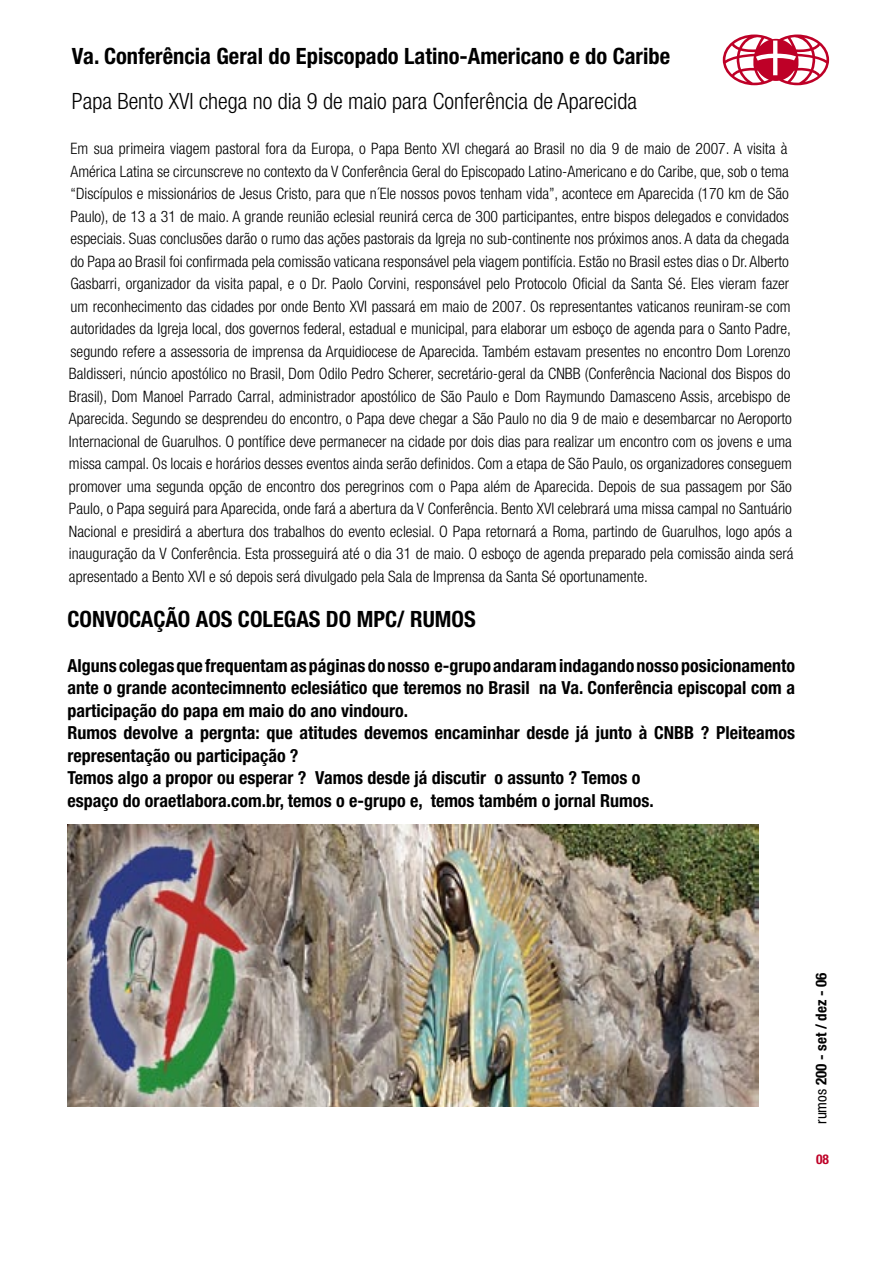
<style>
.page{position:relative;width:893px;height:1263px;background:#fff}
.page>*{position:absolute;margin:0;border:0;box-sizing:border-box;transform-origin:0 0}
.t1{font:700 condensed 22.5px "Helvetica Neue";color:#000}
.t2{font:300 condensed 22.5px "Helvetica Neue";color:#000}
.t3{font:700 condensed 18px/22.5px "Helvetica Neue";color:#000}
.t4{font:300 condensed 15.75px/22.5px "Helvetica Neue";color:#000}
.t5{font:700 condensed 15px "Helvetica Neue";color:#000}
.t6{font:700 condensed 13.5px "Helvetica Neue";color:#be0027}
.s1{font-weight:400}
</style>
<div class="page">
<svg style="left:723px;top:35px;width:106px;height:50px"></svg>
<img style="left:67px;top:824px;width:692px;height:283px">
<h1 class="t1" style="left:72px;top:43px;width:600px">Va. Conferência Geral do Episcopado Latino-Americano e do Caribe</h1>
<h1 class="t2" style="left:72px;top:88px;width:566px">Papa Bento XVI chega no dia 9 de maio para Conferência de Aparecida</h1>
<p class="t4" style="left:69px;top:137px;width:726px">Em sua primeira viagem pastoral fora da Europa, o Papa Bento XVI chegará ao Brasil no dia 9 de maio de 2007. A visita à América Latina se circunscreve no contexto da V Conferência Geral do Episcopado Latino-Americano e do Caribe, que, sob o tema “Discípulos e missionários de Jesus Cristo, para que n´Ele nossos povos tenham vida”, acontece em Aparecida (170 km de São Paulo), de 13 a 31 de maio. A grande reunião eclesial reunirá cerca de 300 participantes, entre bispos delegados e convidados especiais. Suas conclusões darão o rumo das ações pastorais da Igreja no sub-continente nos próximos anos. A data da chegada do Papa ao Brasil foi confirmada pela comissão vaticana responsável pela viagem pontifícia. Estão no Brasil estes dias o Dr. Alberto Gasbarri, organizador da visita papal, e o Dr. Paolo Corvini, responsável pelo Protocolo Oficial da Santa Sé. Eles vieram fazer um reconhecimento das cidades por onde Bento XVI passará em maio de 2007. Os representantes vaticanos reuniram-se com autoridades da Igreja local, dos governos federal, estadual e municipal, para elaborar um esboço de agenda para o Santo Padre, segundo refere a assessoria de imprensa da Arquidiocese de Aparecida. Também estavam presentes no encontro Dom Lorenzo Baldisseri, núncio apostólico no Brasil, Dom Odilo Pedro Scherer, secretário-geral da CNBB (Conferência Nacional dos Bispos do Brasil), Dom Manoel Parrado Carral, administrador apostólico de São Paulo e Dom Raymundo Damasceno Assis, arcebispo de Aparecida. Segundo se desprendeu do encontro, o Papa deve chegar a São Paulo no dia 9 de maio e desembarcar no Aeroporto Internacional de Guarulhos. O pontífice deve permanecer na cidade por dois dias para realizar um encontro com os jovens e uma missa campal. Os locais e horários desses eventos ainda serão definidos. Com a etapa de São Paulo, os organizadores conseguem promover uma segunda opção de encontro dos peregrinos com o Papa além de Aparecida. Depois de sua passagem por São Paulo, o Papa seguirá para Aparecida, onde fará a abertura da V Conferência. Bento XVI celebrará uma missa campal no Santuário Nacional e presidirá a abertura dos trabalhos do evento eclesial. O Papa retornará a Roma, partindo de Guarulhos, logo após a inauguração da V Conferência. Esta prosseguirá até o dia 31 de maio. O esboço de agenda preparado pela comissão ainda será apresentado a Bento XVI e só depois será divulgado pela Sala de Imprensa da Santa Sé oportunamente.</p>
<h1 class="t1" style="left:67px;top:605px;width:410px">CONVOCAÇÃO AOS COLEGAS DO MPC/ RUMOS</h1>
<p class="t3" style="left:67px;top:654px;width:729px">Alguns colegas que frequentam as páginas do nosso e-grupo andaram indagando nosso posicionamento ante o grande acontecimnento eclesiático que teremos no Brasil na Va. Conferência episcopal com a participação do papa em maio do ano vindouro.<br>Rumos devolve a pergnta: que atitudes devemos encaminhar desde já junto à CNBB ? Pleiteamos representação ou participação ?<br>Temos algo a propor ou esperar ? Vamos desde já discutir o assunto ? Temos o<br>espaço do oraetlabora.com.br, temos o e-grupo e, temos também o jornal Rumos.</p>
<p class="t5" style="left:812px;top:1124px;width:153px;rotate:-90deg"><span class="s1">rumos</span> 200 - set / dez - 06</p>
<p class="t6" style="left:816px;top:1151px;width:14px">08</p>
</div>
